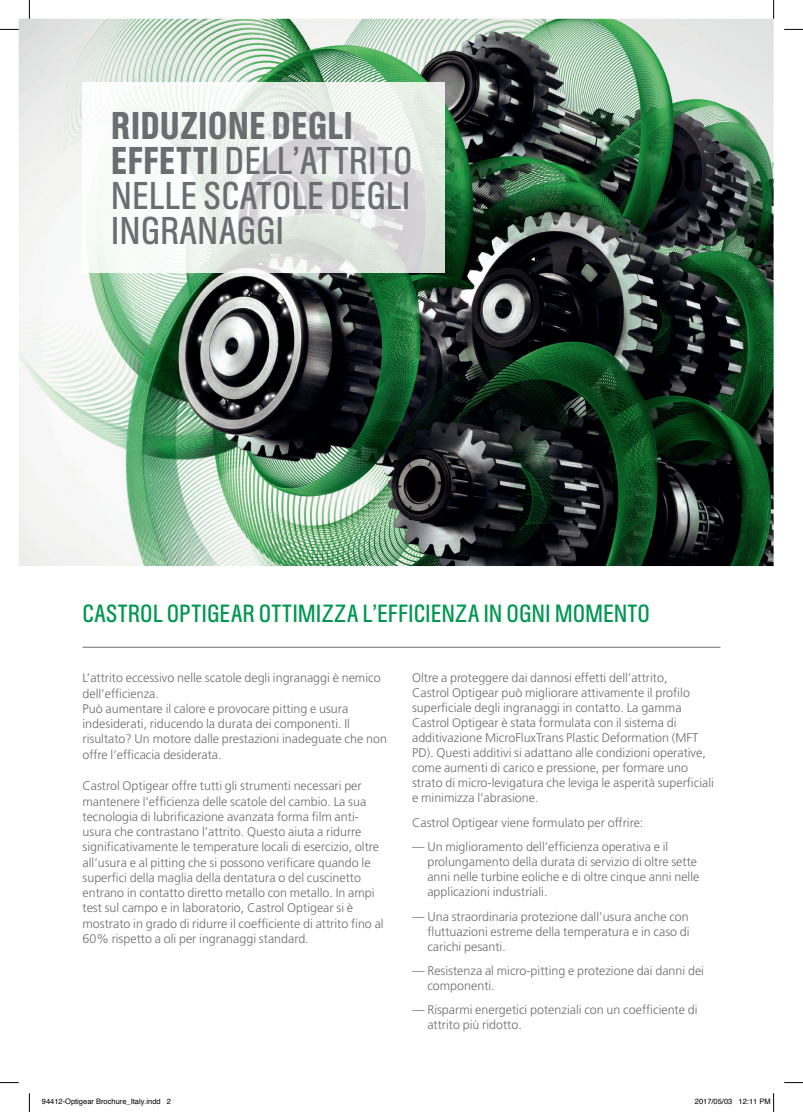
<style>
.page{position:relative;width:803px;height:1112px;background:#fff}
.page>*{position:absolute;margin:0;border:0;box-sizing:border-box;transform-origin:0 0}
.t1{font:35px/35px "Castrol Sans Con";color:#6c6d70}
.t2{font:22.5px "Castrol Sans Con";color:#009751}
.t3{font:300 12.5px/15.2px "Frutiger";color:#6c6d70}
.t4{font:7.5px "Helvetica";color:#000}
.s1{font-weight:500}
</style>
<div class="page">
<img style="left:19px;top:19px;width:754px;height:547px">
<hr style="left:83px;top:646px;width:637px;height:1px;background:#6c6d70">
<img style="left:83px;top:83px;width:361px;height:190px">
<svg style="left:0;top:29px;width:19px;height:1px"></svg>
<svg style="left:784px;top:29px;width:19px;height:1px"></svg>
<svg style="left:0;top:1082px;width:19px;height:1px"></svg>
<svg style="left:784px;top:1082px;width:19px;height:1px"></svg>
<svg style="left:29px;top:0;width:1px;height:19px"></svg>
<svg style="left:29px;top:1093px;width:1px;height:18px"></svg>
<svg style="left:773px;top:0;width:1px;height:19px"></svg>
<svg style="left:773px;top:1093px;width:1px;height:18px"></svg>
<h1 class="t1" style="left:111px;top:108px;width:303px"><span class="s1">RIDUZIONE DEGLI<br>EFFETTI</span> DELL’ATTRITO<br>NELLE SCATOLE DEGLI<br>INGRANAGGI</h1>
<h2 class="t2" style="left:83px;top:599px;width:569px">CASTROL OPTIGEAR OTTIMIZZA L’EFFICIENZA IN OGNI MOMENTO</h2>
<p class="t3" style="left:83px;top:670px;width:306px">L’attrito eccessivo nelle scatole degli ingranaggi è nemico dell’efficienza.<br>Può aumentare il calore e provocare pitting e usura indesiderati, riducendo la durata dei componenti. Il risultato? Un motore dalle prestazioni inadeguate che non offre l’efficacia desiderata.</p>
<p class="t3" style="left:83px;top:778px;width:303px">Castrol Optigear offre tutti gli strumenti necessari per mantenere l’efficienza delle scatole del cambio. La sua tecnologia di lubrificazione avanzata forma film anti&shy;usura che contrastano l’attrito. Questo aiuta a ridurre significativamente le temperature locali di esercizio, oltre all’usura e al pitting che si possono verificare quando le superfici della maglia della dentatura o del cuscinetto entrano in contatto diretto metallo con metallo. In ampi test sul campo e in laboratorio, Castrol Optigear si è mostrato in grado di ridurre il coefficiente di attrito fino al 60% rispetto a oli per ingranaggi standard.</p>
<p class="t3" style="left:412px;top:670px;width:303px">Oltre a proteggere dai dannosi effetti dell’attrito,<br>Castrol Optigear può migliorare attivamente il profilo superficiale degli ingranaggi in contatto. La gamma Castrol Optigear è stata formulata con il sistema di additivazione MicroFluxTrans Plastic Deformation (MFT PD). Questi additivi si adattano alle condizioni operative, come aumenti di carico e pressione, per formare uno strato di micro-levigatura che leviga le asperità superficiali e minimizza l’abrasione.</p>
<p class="t3" style="left:412px;top:814px;width:233px">Castrol Optigear viene formulato per offrire:</p>
<p class="t3" style="left:427px;top:839px;width:274px;text-indent:-15px">— Un miglioramento dell’efficienza operativa e il prolungamento della durata di servizio di oltre sette anni nelle turbine eoliche e di oltre cinque anni nelle applicazioni industriali.</p>
<p class="t3" style="left:427px;top:908px;width:264px;text-align:justify;text-indent:-15px">— Una straordinaria protezione dall’usura anche con fluttuazioni estreme della temperatura e in caso di carichi pesanti.</p>
<p class="t3" style="left:427px;top:963px;width:278px;text-indent:-15px">— Resistenza al micro-pitting e protezione dai danni dei componenti.</p>
<p class="t3" style="left:427px;top:1002px;width:272px;text-indent:-15px">— Risparmi energetici potenziali con un coefficiente di attrito più ridotto.</p>
<p class="t4" style="left:42px;top:1095px;width:131px">94412-Optigear Brochure_Italy.indd 2</p>
<p class="t4" style="left:695px;top:1095px;width:77px">2017/05/03 12:11 PM</p>
</div>
